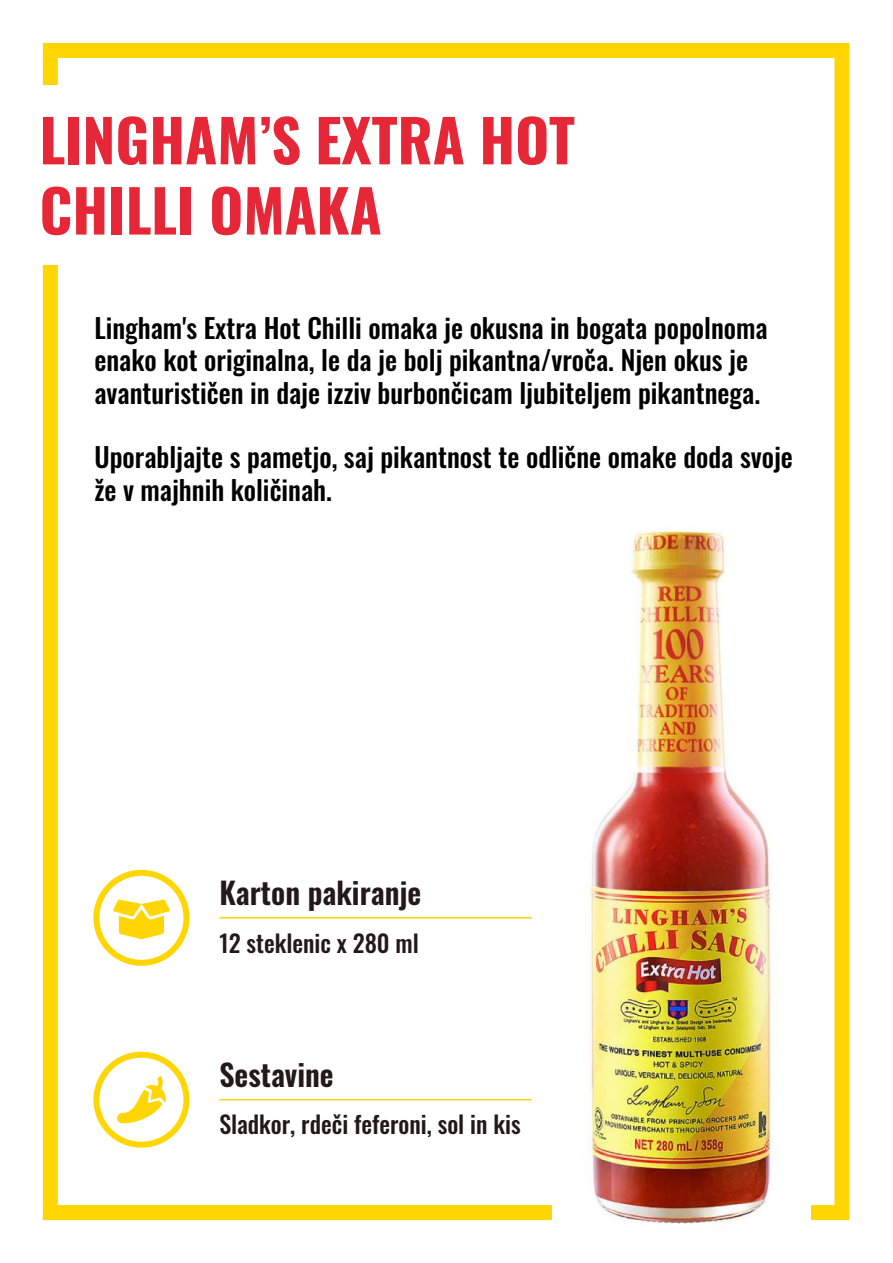
<style>
.page{position:relative;width:893px;height:1263px;background:#fff}
.page>*{position:absolute;margin:0;border:0;box-sizing:border-box;transform-origin:0 0}
.t1{font:700 58.5px/70.2px "Oswald";color:#e62738}
.t2{font:600 30px "Oswald";color:#23191a}
.t3{font:500 27px/32.4px "Oswald";color:#000}
.t4{font:500 24px "Oswald";color:#23191a}
</style>
<div class="page">
<div style="left:43px;top:43px;width:806px;height:1177px;border:15px solid #ffd603"></div>
<div style="left:553px;top:1187px;width:258px;height:50px;background:#fff"></div>
<div style="left:28px;top:85px;width:68px;height:180px;background:#fff"></div>
<hr style="left:219px;top:1099px;width:312px;height:1px;background:#ffd603">
<hr style="left:219px;top:917px;width:312px;height:1px;background:#ffd603">
<svg style="left:113px;top:899px;width:57px;height:40px"></svg>
<div style="left:93px;top:870px;width:96px;height:96px;border:6px solid #ffd603;border-radius:50%"></div>
<div style="left:93px;top:1052px;width:96px;height:96px;border:6px solid #ffd603;border-radius:50%"></div>
<svg style="left:117px;top:1076px;width:49px;height:47px"></svg>
<img style="left:586px;top:530px;width:188px;height:694px">
<h1 class="t1" style="left:39px;top:100px;width:537px">LINGHAM’S EXTRA HOT<br>CHILLI OMAKA</h1>
<p class="t3" style="left:94px;top:309px;width:675px">Lingham's Extra Hot Chilli omaka je okusna in bogata popolnoma enako kot originalna, le da je bolj pikantna/vroča. Njen okus je avanturističen in daje izziv burbončicam ljubiteljem pikantnega.</p>
<p class="t3" style="left:94px;top:438px;width:700px">Uporabljajte s pametjo, saj pikantnost te odlične omake doda svoje že v majhnih količinah.</p>
<p class="t2" style="left:219px;top:866px;width:203px">Karton pakiranje</p>
<p class="t4" style="left:219px;top:922px;width:201px">12 steklenic x 280 ml</p>
<p class="t2" style="left:219px;top:1048px;width:116px">Sestavine</p>
<p class="t4" style="left:219px;top:1103px;width:303px">Sladkor, rdeči feferoni, sol in kis</p>
</div>
